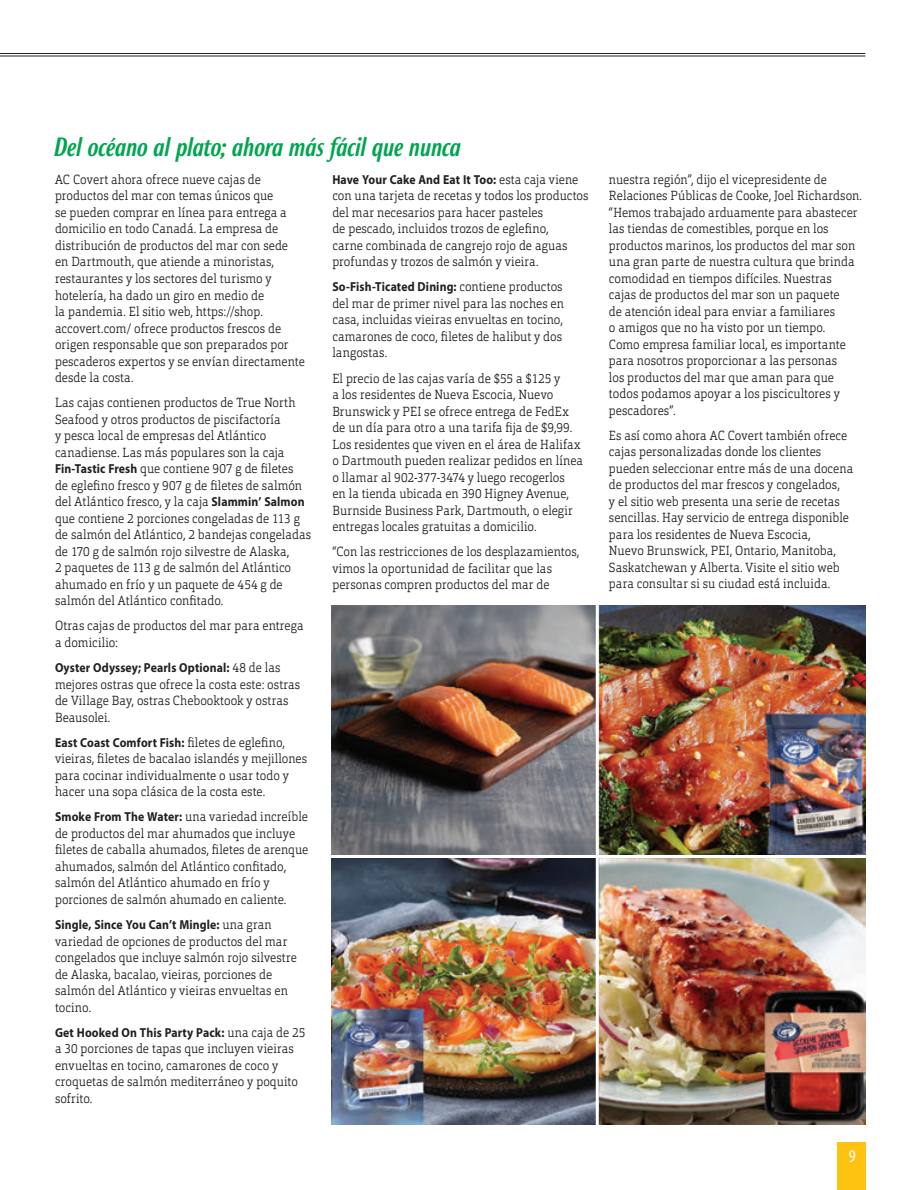
<style>
.page{position:relative;width:920px;height:1190px;background:#fff}
.page>*{position:absolute;margin:0;border:0;box-sizing:border-box;transform-origin:0 0}
.t1{font:italic 500 25.5px "Roxy";letter-spacing:-.01em;color:#00a54f}
.t2{font:condensed 18px "Myriad Pro";color:#fff}
.t3{font:300 13.05px/16.5px "Orgon Slab";letter-spacing:.005em;color:#231f20;scale:.9 1}
.t4{font:700 13.05px "Myriad Pro";letter-spacing:.01em;color:#231f20;scale:.9 1}
.s1{font-family:"Myriad Pro";font-weight:700}
.s2{font-family:"Orgon Slab";font-weight:300}
</style>
<div class="page">
<hr style="left:0;top:53px;width:865px;height:1px;background:#231f20">
<hr style="left:0;top:56px;width:865px;height:1px;background:#231f20">
<img style="left:331px;top:605px;width:534px;height:519px">
<div style="left:836px;top:1142px;width:29px;height:47px;background:#fec210"></div>
<hr style="left:595px;top:584px;width:3px;height:550px;background:#fff">
<hr style="left:327px;top:854px;width:551px;height:3px;background:#fff">
<h1 class="t1" style="left:55px;top:132px;width:408px">Del océano al plato; ahora más fácil que nunca</h1>
<p class="t3" style="left:55px;top:171px;width:279px">AC Covert ahora ofrece nueve cajas de productos del mar con temas únicos que<br>se pueden comprar en línea para entrega a domicilio en todo Canadá. La empresa de distribución de productos del mar con sede<br>en Dartmouth, que atiende a minoristas, restaurantes y los sectores del turismo y hotelería, ha dado un giro en medio de<br>la pandemia. El sitio web, https://shop. accovert.com/ ofrece productos frescos de origen responsable que son preparados por pescaderos expertos y se envían directamente desde la costa.</p>
<p class="t3" style="left:55px;top:394px;width:286px">Las cajas contienen productos de True North Seafood y otros productos de piscifactoría<br>y pesca local de empresas del Atlántico canadiense. Las más populares son la caja <span class="s1">Fin-Tastic Fresh</span> que contiene 907 g de filetes<br>de eglefino fresco y 907 g de filetes de salmón del Atlántico fresco, y la caja <span class="s1">Slammin’ Salmon </span>que contiene 2 porciones congeladas de 113 g de salmón del Atlántico, 2 bandejas congeladas de 170 g de salmón rojo silvestre de Alaska,<br>2 paquetes de 113 g de salmón del Atlántico ahumado en frío y un paquete de 454 g de salmón del Atlántico confitado.</p>
<p class="t3" style="left:55px;top:617px;width:277px">Otras cajas de productos del mar para entrega a domicilio:</p>
<p class="t4" style="left:55px;top:659px;width:252px">Oyster Odyssey; Pearls Optional: <span class="s2">48 de las</span></p>
<p class="t3" style="left:55px;top:675px;width:274px">mejores ostras que ofrece la costa este: ostras de Village Bay, ostras Chebooktook y ostras<br>Beausolei.</p>
<p class="t4" style="left:55px;top:733px;width:257px">East Coast Comfort Fish: <span class="s2">filetes de eglefino,</span></p>
<p class="t3" style="left:55px;top:750px;width:281px">vieiras, filetes de bacalao islandés y mejillones para cocinar individualmente o usar todo y hacer una sopa clásica de la costa este.</p>
<p class="t3" style="left:55px;top:808px;width:283px"><span class="s1">Smoke From The Water:</span> una variedad increíble de productos del mar ahumados que incluye filetes de caballa ahumados, filetes de arenque ahumados, salmón del Atlántico confitado, salmón del Atlántico ahumado en frío y porciones de salmón ahumado en caliente.</p>
<p class="t4" style="left:55px;top:916px;width:242px">Single, Since You Can’t Mingle: <span class="s2">una gran</span></p>
<p class="t3" style="left:55px;top:932px;width:270px">variedad de opciones de productos del mar congelados que incluye salmón rojo silvestre de Alaska, bacalao, vieiras, porciones de salmón del Atlántico y vieiras envueltas en tocino.</p>
<p class="t4" style="left:55px;top:1023px;width:279px">Get Hooked On This Party Pack: <span class="s2">una caja de 25</span></p>
<p class="t3" style="left:55px;top:1040px;width:271px">a 30 porciones de tapas que incluyen vieiras envueltas en tocino, camarones de coco y croquetas de salmón mediterráneo y poquito sofrito.</p>
<p class="t4" style="left:332px;top:171px;width:275px">Have Your Cake And Eat It Too: <span class="s2">esta caja viene</span></p>
<p class="t3" style="left:332px;top:187px;width:286px">con una tarjeta de recetas y todos los productos del mar necesarios para hacer pasteles<br>de pescado, incluidos trozos de eglefino,<br>carne combinada de cangrejo rojo de aguas profundas y trozos de salmón y vieira.</p>
<p class="t4" style="left:332px;top:278px;width:257px">So-Fish-Ticated Dining: <span class="s2">contiene productos</span></p>
<p class="t3" style="left:332px;top:295px;width:259px">del mar de primer nivel para las noches en casa, incluidas vieiras envueltas en tocino, camarones de coco, filetes de halibut y dos langostas.</p>
<p class="t3" style="left:332px;top:369px;width:280px">El precio de las cajas varía de $55 a $125 y<br>a los residentes de Nueva Escocia, Nuevo Brunswick y PEI se ofrece entrega de FedEx de un día para otro a una tarifa fija de $9,99.<br>Los residentes que viven en el área de Halifax o Dartmouth pueden realizar pedidos en línea o llamar al 902-377-3474 y luego recogerlos<br>en la tienda ubicada en 390 Higney Avenue, Burnside Business Park, Dartmouth, o elegir entregas locales gratuitas a domicilio.</p>
<p class="t3" style="left:332px;top:543px;width:276px">“Con las restricciones de los desplazamientos, vimos la oportunidad de facilitar que las personas compren productos del mar de</p>
<p class="t3" style="left:608px;top:171px;width:283px">nuestra región”, dijo el vicepresidente de Relaciones Públicas de Cooke, Joel Richardson. “Hemos trabajado arduamente para abastecer las tiendas de comestibles, porque en los productos marinos, los productos del mar son una gran parte de nuestra cultura que brinda comodidad en tiempos difíciles. Nuestras cajas de productos del mar son un paquete<br>de atención ideal para enviar a familiares<br>o amigos que no ha visto por un tiempo.<br>Como empresa familiar local, es importante para nosotros proporcionar a las personas<br>los productos del mar que aman para que todos podamos apoyar a los piscicultores y pescadores”.</p>
<p class="t3" style="left:608px;top:427px;width:273px">Es así como ahora AC Covert también ofrece cajas personalizadas donde los clientes pueden seleccionar entre más de una docena de productos del mar frescos y congelados,<br>y el sitio web presenta una serie de recetas sencillas. Hay servicio de entrega disponible para los residentes de Nueva Escocia,<br>Nuevo Brunswick, PEI, Ontario, Manitoba, Saskatchewan y Alberta. Visite el sitio web para consultar si su ciudad está incluida.</p>
<h2 class="t2" style="left:848px;top:1145px;width:8px">9</h2>
</div>
